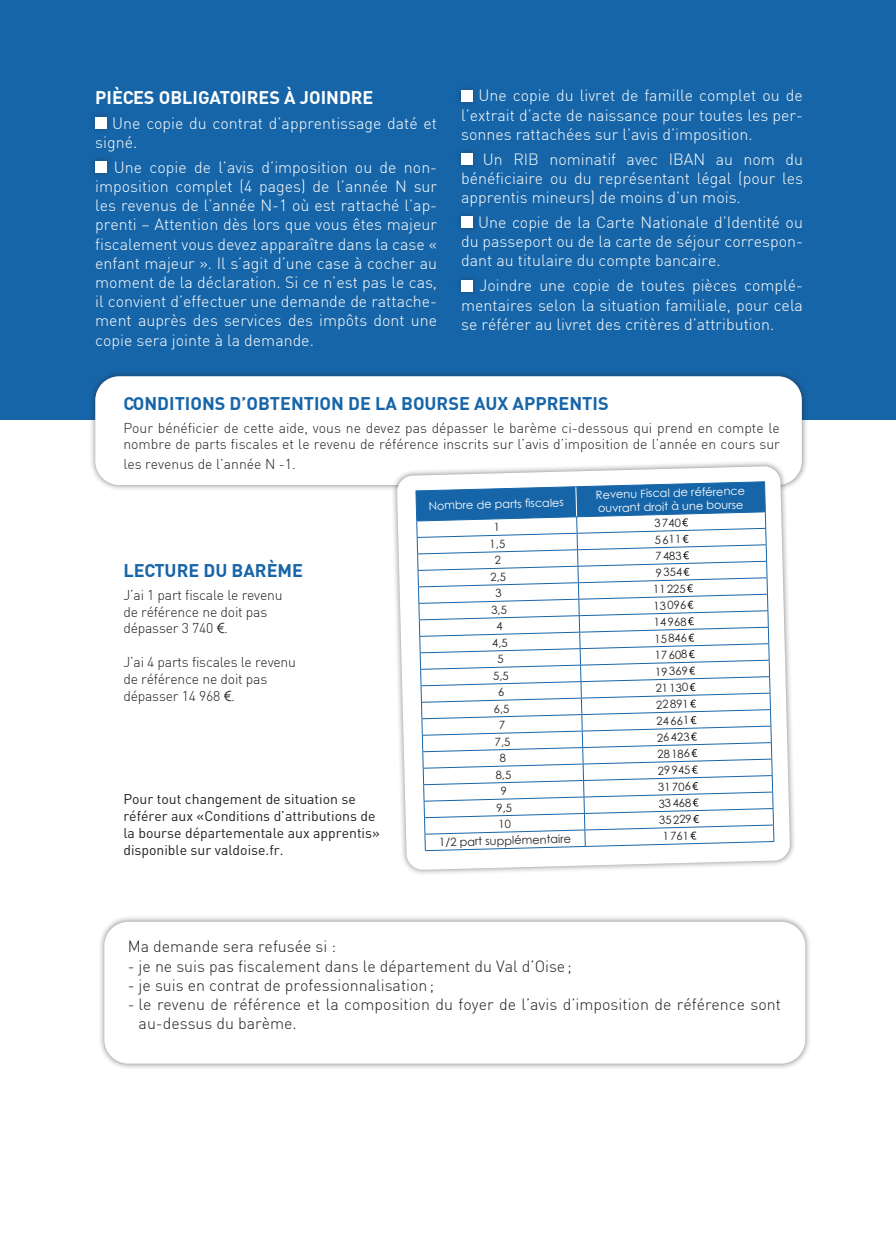
<style>
.page{position:relative;width:896px;height:1248px;background:#fff}
.page>*{position:absolute;margin:0;border:0;box-sizing:border-box;transform-origin:0 0}
.t1{font:700 18px "DIN";color:#1665a8}
.t2{font:700 18px "DIN";color:#fff}
.t3{font:300 16px/19.2px "DIN";color:#fff;text-align:justify}
.t4{font:300 16px/19.2px "DIN";color:#231f20}
.t5{font:300 14px/16.8px "DIN";color:#231f20}
.t6{font:14px/16.8px "DIN";color:#231f20}
.t7{font:11.2px "Century Gothic";color:#231f20}
.t8{font:11.2px/13.6px "Century Gothic";color:#fff}
.s1{font-family:"Century Gothic";font-weight:400}
</style>
<div class="page">
<div style="left:0;top:0;width:896px;height:419px;background:#1665a8"></div>
<div style="left:89px;top:111px;width:24px;height:24px;background:#231f20;opacity:.4"></div>
<div style="left:95px;top:117px;width:12px;height:11px;background:#fff"></div>
<div style="left:89px;top:155px;width:24px;height:24px;background:#231f20;opacity:.4"></div>
<div style="left:95px;top:161px;width:12px;height:12px;background:#fff"></div>
<div style="left:455px;top:84px;width:24px;height:24px;background:#231f20;opacity:.4"></div>
<div style="left:461px;top:90px;width:11px;height:11px;background:#fff"></div>
<div style="left:455px;top:147px;width:24px;height:24px;background:#231f20;opacity:.4"></div>
<div style="left:461px;top:153px;width:11px;height:12px;background:#fff"></div>
<div style="left:455px;top:210px;width:24px;height:24px;background:#231f20;opacity:.4"></div>
<div style="left:461px;top:217px;width:11px;height:11px;background:#fff"></div>
<div style="left:455px;top:274px;width:24px;height:23px;background:#231f20;opacity:.4"></div>
<div style="left:461px;top:280px;width:11px;height:11px;background:#fff"></div>
<div style="left:89px;top:370px;width:719px;height:121px;background:#231f20;opacity:.5"></div>
<div style="left:95px;top:376px;width:707px;height:109px;background:#fff;border-radius:24px"></div>
<div style="left:98px;top:915px;width:713px;height:154px;background:#231f20;opacity:.5"></div>
<div style="left:104px;top:921px;width:701px;height:142px;background:#fff;border-radius:24px"></div>
<div style="left:391px;top:460px;width:405px;height:416px;background:#231f20;opacity:.5"></div>
<svg style="left:397px;top:466px;width:393px;height:403px"></svg>
<svg style="left:415px;top:481px;width:360px;height:370px"></svg>
<p class="t2" style="left:95px;top:85px;width:280px">PIÈCES OBLIGATOIRES À JOINDRE</p>
<p class="t3" style="left:95px;top:113px;width:343px;text-indent:17px">Une copie du contrat d’apprentissage daté et signé.</p>
<p class="t3" style="left:95px;top:157px;width:343px;text-indent:19px">Une copie de l’avis d’imposition ou de non&shy;imposition complet (4 pages) de l’année N sur les revenus de l’année N-1 où est rattaché l’ap&shy;prenti – Attention dès lors que vous êtes majeur fiscalement vous devez apparaître dans la case « enfant majeur ». Il s’agit d’une case à cocher au moment de la déclaration. Si ce n’est pas le cas, il convient d’effectuer une demande de rattache&shy;ment auprès des services des impôts dont une copie sera jointe à la demande.</p>
<p class="t3" style="left:461px;top:86px;width:343px;text-indent:17px">Une copie du livret de famille complet ou de l’extrait d’acte de naissance pour toutes les per&shy;sonnes rattachées sur l’avis d’imposition.</p>
<p class="t3" style="left:461px;top:149px;width:343px;text-indent:22px">Un RIB nominatif avec IBAN au nom du bénéficiaire ou du représentant légal (pour les apprentis mineurs) de moins d’un mois.</p>
<p class="t3" style="left:461px;top:212px;width:343px;text-indent:17px">Une copie de la Carte Nationale d’Identité ou du passeport ou de la carte de séjour correspon&shy;dant au titulaire du compte bancaire.</p>
<p class="t3" style="left:461px;top:276px;width:343px;text-indent:18px">Joindre une copie de toutes pièces complé&shy;mentaires selon la situation familiale, pour cela se référer au livret des critères d’attribution.</p>
<p class="t1" style="left:123px;top:392px;width:487px">CONDITIONS D’OBTENTION DE LA BOURSE AUX APPRENTIS</p>
<p class="t5" style="left:123px;top:419px;width:658px">Pour bénéficier de cette aide, vous ne devez pas dépasser le barème ci-dessous qui prend en compte le nombre de parts fiscales et le revenu de référence inscrits sur l’avis d’imposition de l’année en cours sur</p>
<p class="t5" style="left:123px;top:455px;width:174px">les revenus de l’année N -1.</p>
<p class="t1" style="left:123px;top:559px;width:181px">LECTURE DU BARÈME</p>
<p class="t5" style="left:123px;top:586px;width:161px">J’ai 1 part fiscale le revenu de référence ne doit pas dépasser 3 740 <span class="s1">€</span>.</p>
<p class="t5" style="left:123px;top:653px;width:174px">J’ai 4 parts fiscales le revenu de référence ne doit pas dépasser 14 968 <span class="s1">€</span>.</p>
<p class="t6" style="left:123px;top:790px;width:258px">Pour tout changement de situation se référer aux «Conditions d’attributions de la bourse départementale aux apprentis» disponible sur valdoise.fr.</p>
<p class="t8" style="left:428px;top:499px;width:137px;rotate:-2deg">Nombre de parts fi scales</p>
<p class="t8" style="left:595px;top:488px;width:151px;rotate:-2deg">Revenu Fiscal de référence ouvrant droit à une bourse</p>
<p class="t7" style="left:654px;top:515px;width:28px;rotate:-2deg">3740</p>
<p class="t7" style="left:654px;top:532px;width:28px;rotate:-2deg">5611</p>
<p class="t7" style="left:655px;top:548px;width:28px;rotate:-2deg">7483</p>
<p class="t7" style="left:655px;top:565px;width:28px;rotate:-2deg">9354</p>
<p class="t7" style="left:653px;top:581px;width:34px;rotate:-2deg">11225</p>
<p class="t7" style="left:653px;top:598px;width:34px;rotate:-2deg">13096</p>
<p class="t7" style="left:653px;top:614px;width:34px;rotate:-2deg">14968</p>
<p class="t7" style="left:654px;top:631px;width:34px;rotate:-2deg">15846</p>
<p class="t7" style="left:654px;top:647px;width:34px;rotate:-2deg">17608</p>
<p class="t7" style="left:655px;top:664px;width:34px;rotate:-2deg">19369</p>
<p class="t7" style="left:655px;top:680px;width:34px;rotate:-2deg">21130</p>
<p class="t7" style="left:656px;top:696px;width:34px;rotate:-2deg">22891</p>
<p class="t7" style="left:656px;top:713px;width:34px;rotate:-2deg">24661</p>
<p class="t7" style="left:656px;top:729px;width:34px;rotate:-2deg">26423</p>
<p class="t7" style="left:657px;top:746px;width:34px;rotate:-2deg">28186</p>
<p class="t7" style="left:657px;top:762px;width:34px;rotate:-2deg">29945</p>
<p class="t7" style="left:658px;top:779px;width:34px;rotate:-2deg">31706</p>
<p class="t7" style="left:658px;top:795px;width:34px;rotate:-2deg">33468</p>
<p class="t7" style="left:659px;top:812px;width:34px;rotate:-2deg">35229</p>
<p class="t7" style="left:439px;top:834px;width:134px;rotate:-2deg">1/2 part supplémentaire</p>
<p class="t7" style="left:662px;top:828px;width:28px;rotate:-2deg">1761</p>
<p class="t4" style="left:128px;top:936px;width:210px">Ma demande sera refusée si :</p>
<p class="t4" style="left:128px;top:956px;width:446px">- je ne suis pas fiscalement dans le département du Val d’Oise;</p>
<p class="t4" style="left:128px;top:975px;width:308px">- je suis en contrat de professionnalisation;</p>
<p class="t4" style="left:139px;top:994px;width:644px;text-indent:-11px">- le revenu de référence et la composition du foyer de l’avis d’imposition de référence sont au-dessus du barème.</p>
</div>
